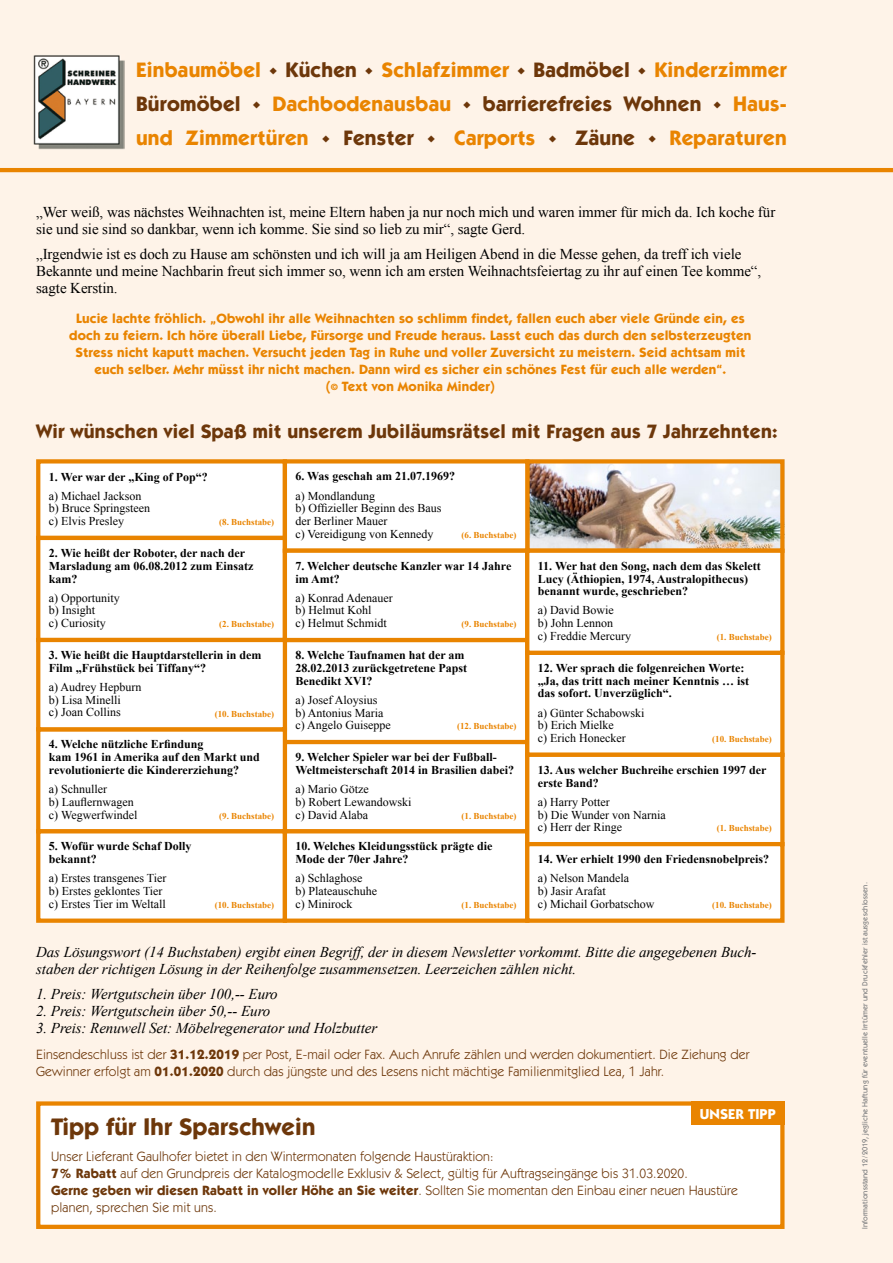
<style>
.page{position:relative;width:893px;height:1263px;background:#fef3e8}
.page>*{position:absolute;margin:0;border:0;box-sizing:border-box;transform-origin:0 0}
.t1{font:700 24px "Itc Kabel";letter-spacing:.01em;color:#6d370a}
.t2{font:700 21px/34px "Itc Kabel";letter-spacing:.01em;color:#e98400;text-align:justify}
.t3{font:700 19.5px "Itc Kabel";letter-spacing:.01em;color:#6d370a}
.t4{font:15px/17px "Times New Roman";letter-spacing:-.005em;color:#000}
.t5{font:italic 15px/17px "Times New Roman";letter-spacing:-.005em;color:#000}
.t6{font:700 14.4px "Itc Kabel";letter-spacing:.01em;color:#fff}
.t7{font:13.5px/17px "Itc Kabel";letter-spacing:.01em;color:#6d370a}
.t8{font:700 13.5px/17px "Itc Kabel";letter-spacing:.01em;color:#e98400;text-align:center}
.t9{font:700 12px/12.8px "Times New Roman";color:#000}
.t10{font:12px/12.8px "Times New Roman";color:#000}
.t11{font:700 9px "Times New Roman";color:#e98400}
.t12{font:500 7.5px "Itc Kabel";letter-spacing:.01em;color:#7b7c7e}
.s1{font-size:30px;color:#6d370a}
.s2{color:#6d370a}
.s3{font-size:9px}
.s4{font-weight:700}
</style>
<div class="page">
<hr style="left:0;top:168px;width:893px;height:4px;background:#e98400">
<img style="left:33px;top:55px;width:91px;height:95px">
<div style="left:36px;top:1101px;width:748px;height:128px;background:#fff;border:4px solid #e98400"></div>
<div style="left:691px;top:1101px;width:93px;height:24px;background:#e98400"></div>
<img style="left:530px;top:464px;width:249px;height:84px">
<div style="left:525px;top:459px;width:259px;height:94px;border:4px solid #e98400"></div>
<div style="left:36px;top:459px;width:251px;height:81px;background:#fff;border:4px solid #e98400"></div>
<div style="left:36px;top:536px;width:251px;height:106px;background:#fff;border:4px solid #e98400"></div>
<div style="left:283px;top:638px;width:246px;height:106px;background:#fff"></div>
<div style="left:283px;top:740px;width:246px;height:93px;background:#fff;border:4px solid #e98400"></div>
<div style="left:36px;top:727px;width:251px;height:106px;background:#fff;border:4px solid #e98400"></div>
<div style="left:525px;top:651px;width:259px;height:106px;background:#fff;border:4px solid #e98400"></div>
<div style="left:36px;top:829px;width:251px;height:94px;background:#fff;border:4px solid #e98400"></div>
<div style="left:283px;top:829px;width:246px;height:94px;background:#fff;border:4px solid #e98400"></div>
<div style="left:525px;top:753px;width:259px;height:93px;background:#fff;border:4px solid #e98400"></div>
<div style="left:525px;top:842px;width:259px;height:81px;background:#fff;border:4px solid #e98400"></div>
<div style="left:283px;top:459px;width:246px;height:94px;background:#fff;border:4px solid #e98400"></div>
<div style="left:283px;top:549px;width:246px;height:93px;background:#fff;border:4px solid #e98400"></div>
<div style="left:525px;top:549px;width:259px;height:106px;background:#fff;border:4px solid #e98400"></div>
<div style="left:36px;top:638px;width:251px;height:93px;background:#fff;border:4px solid #e98400"></div>
<h2 class="t2" style="left:136px;top:52px;width:652px">Einbaumöbel <span class="s1">.</span> <span class="s2">Küchen</span> <span class="s1">.</span> Schlafzimmer <span class="s1">.</span> <span class="s2">Badmöbel</span> <span class="s1">.</span> Kinderzimmer <span class="s2">Büromöbel</span> <span class="s1">.</span> Dachbodenausbau <span class="s1">.</span> <span class="s2">barrierefreies Wohnen</span> <span class="s1">.</span> Haus&shy;und Zimmertüren <span class="s1">.</span> <span class="s2">Fenster</span> <span class="s1">.</span> Carports <span class="s1">.</span> <span class="s2">Zäune</span> <span class="s1">.</span> Reparaturen</h2>
<p class="t4" style="left:36px;top:203px;width:741px">„Wer weiß, was nächstes Weihnachten ist, meine Eltern haben ja nur noch mich und waren immer für mich da. Ich koche für sie und sie sind so dankbar, wenn ich komme. Sie sind so lieb zu mir“, sagte Gerd.</p>
<p class="t4" style="left:36px;top:246px;width:727px">„Irgendwie ist es doch zu Hause am schönsten und ich will ja am Heiligen Abend in die Messe gehen, da treff ich viele<br>Bekannte und meine Nachbarin freut sich immer so, wenn ich am ersten Weihnachtsfeiertag zu ihr auf einen Tee komme“, sagte Kerstin.</p>
<p class="t8" style="left:69px;top:310px;width:684px">Lucie lachte fröhlich. „Obwohl ihr alle Weihnachten so schlimm findet, fallen euch aber viele Gründe ein, es doch zu feiern. Ich höre überall Liebe, Fürsorge und Freude heraus. Lasst euch das durch den selbsterzeugten Stress nicht kaputt machen. Versucht jeden Tag in Ruhe und voller Zuversicht zu meistern. Seid achtsam mit euch selber. Mehr müsst ihr nicht machen. Dann wird es sicher ein schönes Fest für euch alle werden“.<br>(<span class="s3">©</span> Text von Monika Minder)</p>
<h3 class="t3" style="left:36px;top:419px;width:743px">Wir wünschen viel Spaß mit unserem Jubiläumsrätsel mit Fragen aus 7 Jahrzehnten:</h3>
<p class="t9" style="left:49px;top:470px;width:160px">1. Wer war der „King of Pop“?</p>
<p class="t10" style="left:49px;top:489px;width:103px">a) Michael Jackson b) Bruce Springsteen c) Elvis Presley</p>
<p class="t9" style="left:296px;top:470px;width:161px">6. Was geschah am 21.07.1969?</p>
<p class="t10" style="left:296px;top:489px;width:147px">a) Mondlandung<br>b) Offizieller Beginn des Baus der Berliner Mauer<br>c) Vereidigung von Kennedy</p>
<p class="t9" style="left:296px;top:559px;width:217px">7. Welcher deutsche Kanzler war 14 Jahre im Amt?</p>
<p class="t10" style="left:296px;top:591px;width:99px">a) Konrad Adenauer b) Helmut Kohl<br>c) Helmut Schmidt</p>
<p class="t11" style="left:219px;top:516px;width:56px">(8. Buchstabe)</p>
<p class="t11" style="left:462px;top:529px;width:56px">(6. Buchstabe)</p>
<p class="t9" style="left:49px;top:546px;width:206px">2. Wie heißt der Roboter, der nach der<br>Marsladung am 06.08.2012 zum Einsatz kam?</p>
<p class="t10" style="left:49px;top:591px;width:72px">a) Opportunity b) Insight<br>c) Curiosity</p>
<p class="t9" style="left:538px;top:559px;width:224px">11. Wer hat den Song, nach dem das Skelett<br>Lucy (Äthiopien, 1974, Australopithecus) benannt wurde, geschrieben?</p>
<p class="t10" style="left:538px;top:604px;width:95px">a) David Bowie<br>b) John Lennon<br>c) Freddie Mercury</p>
<p class="t11" style="left:219px;top:618px;width:56px">(2. Buchstabe)</p>
<p class="t11" style="left:462px;top:618px;width:56px">(9. Buchstabe)</p>
<p class="t11" style="left:717px;top:631px;width:56px">(1. Buchstabe)</p>
<p class="t9" style="left:49px;top:648px;width:214px">3. Wie heißt die Hauptdarstellerin in dem<br>Film „Frühstück bei Tiffany“?</p>
<p class="t10" style="left:49px;top:680px;width:94px">a) Audrey Hepburn b) Lisa Minelli<br>c) Joan Collins</p>
<p class="t11" style="left:215px;top:707px;width:61px">(10. Buchstabe)</p>
<p class="t9" style="left:49px;top:738px;width:213px">4. Welche nützliche Erfindung<br>kam 1961 in Amerika auf den Markt und revolutionierte die Kindererziehung?</p>
<p class="t10" style="left:49px;top:782px;width:90px">a) Schnuller<br>b) Lauflernwagen c) Wegwerfwindel</p>
<p class="t11" style="left:219px;top:809px;width:56px">(9. Buchstabe)</p>
<p class="t9" style="left:296px;top:648px;width:173px">8. Welche Taufnamen hat der am<br>28.02.2013 zurückgetretene Papst<br>Benedikt XVI?</p>
<p class="t10" style="left:296px;top:693px;width:97px">a) Josef Aloysius<br>b) Antonius Maria c) Angelo Guiseppe</p>
<p class="t9" style="left:296px;top:750px;width:220px">9. Welcher Spieler war bei der Fußball-<br>Weltmeisterschaft 2014 in Brasilien dabei?</p>
<p class="t10" style="left:296px;top:782px;width:117px">a) Mario Götze<br>b) Robert Lewandowski c) David Alaba</p>
<p class="t11" style="left:457px;top:720px;width:61px">(12. Buchstabe)</p>
<p class="t11" style="left:462px;top:809px;width:56px">(1. Buchstabe)</p>
<p class="t9" style="left:49px;top:840px;width:144px">5. Wofür wurde Schaf Dolly bekannt?</p>
<p class="t10" style="left:49px;top:872px;width:119px">a) Erstes transgenes Tier b) Erstes geklontes Tier c) Erstes Tier im Weltall</p>
<p class="t9" style="left:296px;top:840px;width:198px">10. Welches Kleidungsstück prägte die<br>Mode der 70er Jahre?</p>
<p class="t10" style="left:296px;top:872px;width:83px">a) Schlaghose<br>b) Plateauschuhe c) Minirock</p>
<p class="t11" style="left:215px;top:899px;width:61px">(10. Buchstabe)</p>
<p class="t11" style="left:462px;top:899px;width:56px">(1. Buchstabe)</p>
<p class="t9" style="left:538px;top:661px;width:213px">12. Wer sprach die folgenreichen Worte: „Ja, das tritt nach meiner Kenntnis … ist das sofort. Unverzüglich“.</p>
<p class="t10" style="left:538px;top:706px;width:108px">a) Günter Schabowski b) Erich Mielke<br>c) Erich Honecker</p>
<p class="t11" style="left:712px;top:733px;width:61px">(10. Buchstabe)</p>
<p class="t9" style="left:538px;top:763px;width:230px">13. Aus welcher Buchreihe erschien 1997 der erste Band?</p>
<p class="t10" style="left:538px;top:795px;width:129px">a) Harry Potter<br>b) Die Wunder von Narnia c) Herr der Ringe</p>
<p class="t9" style="left:538px;top:852px;width:233px">14. Wer erhielt 1990 den Friedensnobelpreis?</p>
<p class="t10" style="left:538px;top:872px;width:118px">a) Nelson Mandela<br>b) Jasir Arafat<br>c) Michail Gorbatschow</p>
<p class="t11" style="left:717px;top:822px;width:56px">(1. Buchstabe)</p>
<p class="t11" style="left:712px;top:899px;width:61px">(10. Buchstabe)</p>
<p class="t5" style="left:36px;top:943px;width:722px">Das Lösungswort (14 Buchstaben) ergibt einen Begriff, der in diesem Newsletter vorkommt. Bitte die angegebenen Buch&shy;staben der richtigen Lösung in der Reihenfolge zusammensetzen. Leerzeichen zählen nicht.</p>
<p class="t5" style="left:36px;top:985px;width:243px">1. Preis: Wertgutschein über 100,-- Euro</p>
<p class="t5" style="left:36px;top:1002px;width:236px">2. Preis: Wertgutschein über 50,-- Euro</p>
<p class="t5" style="left:36px;top:1019px;width:343px">3. Preis: Renuwell Set: Möbelregenerator und Holzbutter</p>
<p class="t7" style="left:36px;top:1045px;width:715px">Einsendeschluss ist der <span class="s4">31.12.2019</span> per Post, E-mail oder Fax. Auch Anrufe zählen und werden dokumentiert. Die Ziehung der<br>Gewinner erfolgt am <span class="s4">01.01.2020</span> durch das jüngste und des Lesens nicht mächtige Familienmitglied Lea, 1 Jahr.</p>
<p class="t6" style="left:700px;top:1105px;width:77px">UNSER TIPP</p>
<p class="t7" style="left:51px;top:1147px;width:688px">Unser Lieferant Gaulhofer bietet in den Wintermonaten folgende Haustüraktion:<br><span class="s4">7 % Rabatt</span> auf den Grundpreis der Katalogmodelle Exklusiv &amp; Select, gültig für Auftragseingänge bis 31.03.2020.<br><span class="s4">Gerne geben wir diesen Rabatt in voller Höhe an Sie weiter</span>. Sollten Sie momentan den Einbau einer neuen Haustüre planen, sprechen Sie mit uns.</p>
<h1 class="t1" style="left:51px;top:1112px;width:266px">Tipp für Ihr Sparschwein</h1>
<p class="t12" style="left:860px;top:1229px;width:348px;rotate:-90deg">Informationsstand 12/2019, jegliche Haftung für eventuelle Irrtümer und Druckfehler ist ausgeschlossen.</p>
</div>
